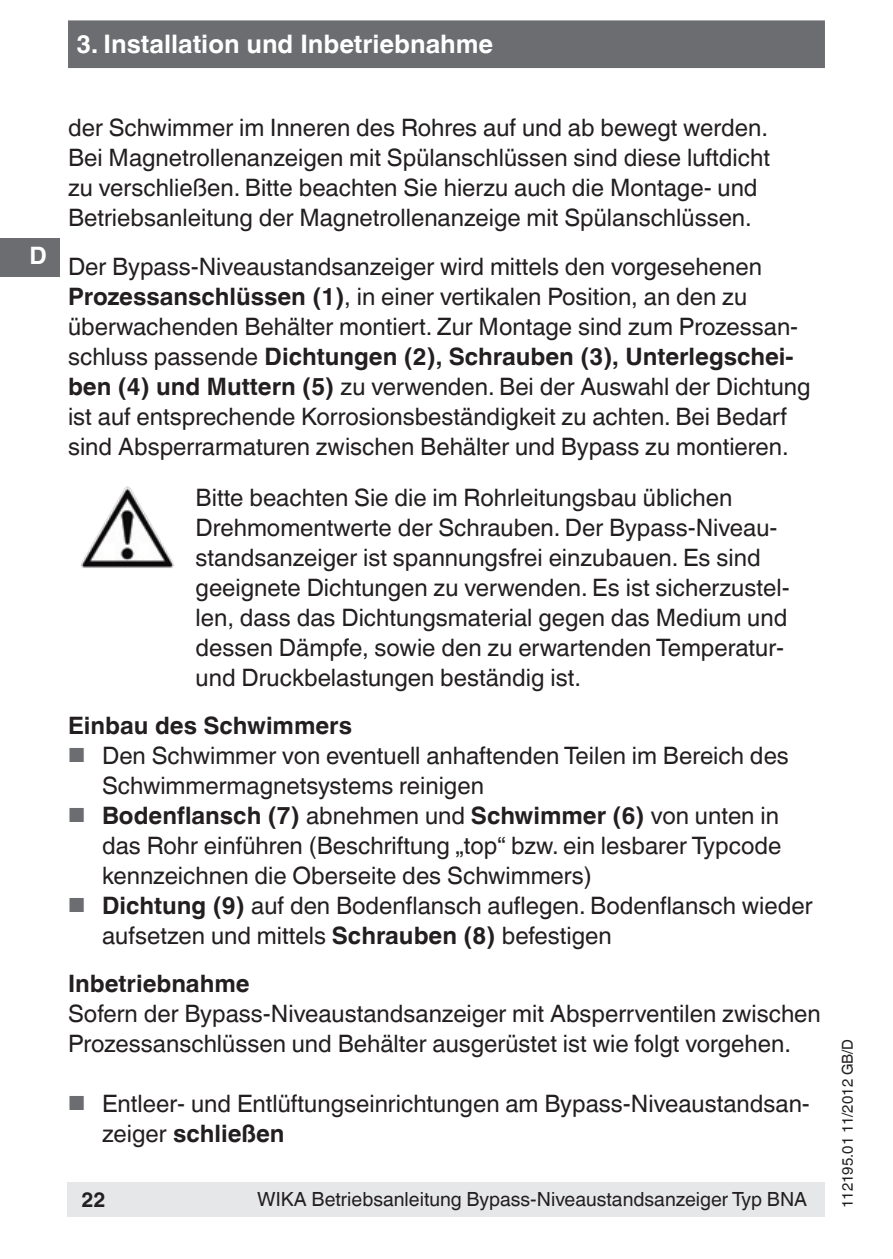
<style>
.page{position:relative;width:893px;height:1259px;background:#fff}
.page>*{position:absolute;margin:0;border:0;box-sizing:border-box;transform-origin:0 0}
.t1{font:700 25.5px "Helvetica World";color:#fff}
.t2{font:24px/30px "Helvetica World";color:#231f20}
.t3{font:700 24px "Helvetica World";color:#231f20}
.t4{font:700 24px "Helvetica World";color:#fff}
.t5{font:700 21px "Helvetica World";color:#231f20}
.t6{font:19.5px "Helvetica World";color:#231f20}
.t7{font:15px "Helvetica World";color:#231f20}
.s1{font-weight:700}
.s2{font-size:20.4px;color:#6c6d70}
</style>
<div class="page">
<div style="left:0;top:238px;width:60px;height:38px;background:#6c6d70"></div>
<div style="left:68px;top:20px;width:757px;height:48px;background:#6c6d70;border:3px solid #6c6d70"></div>
<div style="left:67px;top:1182px;width:758px;height:34px;background:#e6e7e9"></div>
<img style="left:97px;top:487px;width:29px;height:48px">
<p class="t1" style="left:77px;top:30px;width:418px">3. Installation und Inbetriebnahme</p>
<p class="t4" style="left:29px;top:242px;width:19px">D</p>
<p class="t2" style="left:68px;top:113px;width:703px">der Schwimmer im Inneren des Rohres auf und ab bewegt werden.<br>Bei Magnetrollenanzeigen mit Spülanschlüssen sind diese luftdicht zu verschließen. Bitte beachten Sie hierzu auch die Montage- und Betriebsanleitung der Magnetrollenanzeige mit Spülanschlüssen.</p>
<p class="t2" style="left:68px;top:251px;width:744px">Der Bypass-Niveaustandsanzeiger wird mittels den vorgesehenen <span class="s1">Prozessanschlüssen (1)</span>, in einer vertikalen Position, an den zu überwachenden Behälter montiert. Zur Montage sind zum Prozessan&shy;schluss passende <span class="s1">Dichtungen (2), Schrauben (3), Unterlegschei&shy;ben (4) und Muttern (5)</span> zu verwenden. Bei der Auswahl der Dichtung ist auf entsprechende Korrosionsbeständigkeit zu achten. Bei Bedarf sind Absperrarmaturen zwischen Behälter und Bypass zu montieren.</p>
<p class="t2" style="left:196px;top:482px;width:595px">Bitte beachten Sie die im Rohrleitungsbau üblichen Drehmomentwerte der Schrauben. Der Bypass-Niveau&shy;standsanzeiger ist spannungsfrei einzubauen. Es sind geeignete Dichtungen zu verwenden. Es ist sicherzustel&shy;len, dass das Dichtungsmaterial gegen das Medium und dessen Dämpfe, sowie den zu erwartenden Temperatur&shy;und Druckbelastungen beständig ist.</p>
<p class="t3" style="left:68px;top:711px;width:285px">Einbau des Schwimmers</p>
<p class="t2" style="left:102px;top:740px;width:688px;text-indent:-34px"><span class="s2">■</span> Den Schwimmer von eventuell anhaftenden Teilen im Bereich des<br>Schwimmermagnetsystems reinigen</p>
<p class="t2" style="left:102px;top:800px;width:681px;text-align:justify;text-indent:-34px"><span class="s2">■</span> <span class="s1">Bodenflansch (7)</span> abnehmen und <span class="s1">Schwimmer (6)</span> von unten in das Rohr einführen (Beschriftung „top“ bzw. ein lesbarer Typcode kennzeichnen die Oberseite des Schwimmers)</p>
<p class="t2" style="left:102px;top:890px;width:712px;text-indent:-34px"><span class="s2">■</span> <span class="s1">Dichtung (9)</span> auf den Bodenflansch auflegen. Bodenflansch wieder aufsetzen und mittels <span class="s1">Schrauben (8)</span> befestigen</p>
<p class="t3" style="left:68px;top:969px;width:183px">Inbetriebnahme</p>
<p class="t2" style="left:68px;top:998px;width:754px">Sofern der Bypass-Niveaustandsanzeiger mit Absperrventilen zwischen<br>Prozessanschlüssen und Behälter ausgerüstet ist wie folgt vorgehen.</p>
<p class="t2" style="left:102px;top:1088px;width:709px;text-indent:-34px"><span class="s2">■</span> Entleer- und Entlüftungseinrichtungen am Bypass-Niveaustandsan&shy;zeiger <span class="s1">schließen</span></p>
<p class="t5" style="left:81px;top:1187px;width:26px">22</p>
<p class="t6" style="left:257px;top:1188px;width:552px">WIKA Betriebsanleitung Bypass-Niveaustandsanzeiger Typ BNA</p>
<p class="t7" style="left:839px;top:1208px;width:171px;rotate:-90deg">112195.01 11/2012 GB/D</p>
</div>
